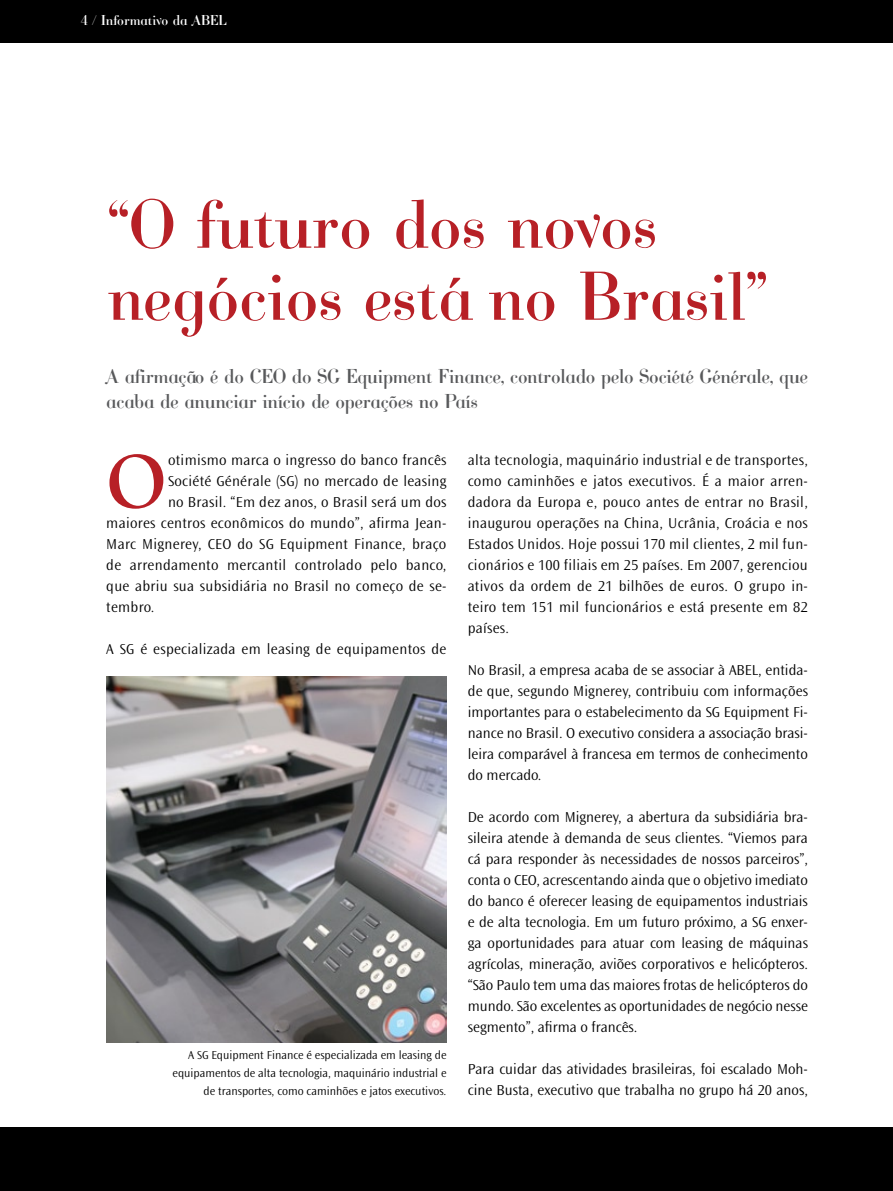
<style>
.page{position:relative;width:893px;height:1191px;background:#fff}
.page>*{position:absolute;margin:0;border:0;box-sizing:border-box;transform-origin:0 0}
.t1{font:700 81.15px "Berkeley";color:#b72026}
.t2{font:72px/72px "Cantabile";color:#b72026}
.t3{font:21px/25.2px "Cantabile";letter-spacing:-.01em;color:#58595b}
.t4{font:300 15px/21px "Ocean Sans Std";letter-spacing:.02em;color:#000;text-align:justify}
.t5{font:300 15px/21px "Ocean Sans Std";color:#000}
.t6{font:15px "Cantabile";color:#fff}
.t7{font:300 12px/18px "Ocean Sans Std";color:#000;text-align:right}
</style>
<div class="page">
<div style="left:0;top:0;width:893px;height:43px;background:#000"></div>
<div style="left:0;top:1127px;width:893px;height:64px;background:#000"></div>
<img style="left:106px;top:676px;width:340px;height:366px">
<p class="t6" style="left:81px;top:12px;width:148px">4 / Informativo da ABEL</p>
<h2 class="t2" style="left:108px;top:189px;width:661px">“O futuro dos novos negócios está no Brasil”</h2>
<h3 class="t3" style="left:106px;top:364px;width:703px">A afirmação é do CEO do SG Equipment Finance, controlado pelo Société Générale, que acaba de anunciar início de operações no País</h3>
<h1 class="t1" style="left:106px;top:438px;width:62px">O</h1>
<p class="t4" style="left:168px;top:450px;width:280px">otimismo marca o ingresso do banco francês</p>
<p class="t4" style="left:168px;top:471px;width:280px">Société Générale (SG) no mercado de leasing</p>
<p class="t4" style="left:168px;top:492px;width:280px">no Brasil. “Em dez anos, o Brasil será um dos</p>
<p class="t4" style="left:106px;top:513px;width:342px">maiores centros econômicos do mundo”, afirma Jean-</p>
<p class="t4" style="left:106px;top:534px;width:342px">Marc Mignerey, CEO do SG Equipment Finance, braço</p>
<p class="t4" style="left:106px;top:555px;width:342px">de arrendamento mercantil controlado pelo banco,</p>
<p class="t4" style="left:106px;top:576px;width:342px">que abriu sua subsidiária no Brasil no começo de se-</p>
<p class="t4" style="left:106px;top:597px;width:50px">tembro.</p>
<p class="t4" style="left:106px;top:639px;width:342px">A SG é especializada em leasing de equipamentos de</p>
<p class="t7" style="left:173px;top:1046px;width:275px">A SG Equipment Finance é especializada em leasing de equipamentos de alta tecnologia, maquinário industrial e de transportes, como caminhões e jatos executivos.</p>
<p class="t4" style="left:468px;top:450px;width:342px">alta tecnologia, maquinário industrial e de transportes, como caminhões e jatos executivos. É a maior arren&shy;dadora da Europa e, pouco antes de entrar no Brasil, inaugurou operações na China, Ucrânia, Croácia e nos Estados Unidos. Hoje possui 170 mil clientes, 2 mil fun&shy;cionários e 100 filiais em 25 países. Em 2007, gerenciou ativos da ordem de 21 bilhões de euros. O grupo in&shy;teiro tem 151 mil funcionários e está presente em 82 países.</p>
<p class="t4" style="left:468px;top:660px;width:342px">No Brasil, a empresa acaba de se associar à ABEL, entida&shy;de que, segundo Mignerey, contribuiu com informações importantes para o estabelecimento da SG Equipment Fi&shy;nance no Brasil. O executivo considera a associação brasi&shy;leira comparável à francesa em termos de conhecimento do mercado.</p>
<p class="t4" style="left:468px;top:807px;width:342px">De acordo com Mignerey, a abertura da subsidiária bra&shy;sileira atende à demanda de seus clientes. “Viemos para cá para responder às necessidades de nossos parceiros”, conta o CEO, acrescentando ainda que o objetivo imediato do banco é oferecer leasing de equipamentos industriais e de alta tecnologia. Em um futuro próximo, a SG enxer&shy;ga oportunidades para atuar com leasing de máquinas agrícolas, mineração, aviões corporativos e helicópteros. “São Paulo tem uma das maiores frotas de helicópteros do mundo. São excelentes as oportunidades de negócio nesse segmento”, afirma o francês.</p>
<p class="t5" style="left:468px;top:1059px;width:342px">Para cuidar das atividades brasileiras, foi escalado Moh&shy;cine Busta, executivo que trabalha no grupo há 20 anos,</p>
</div>
